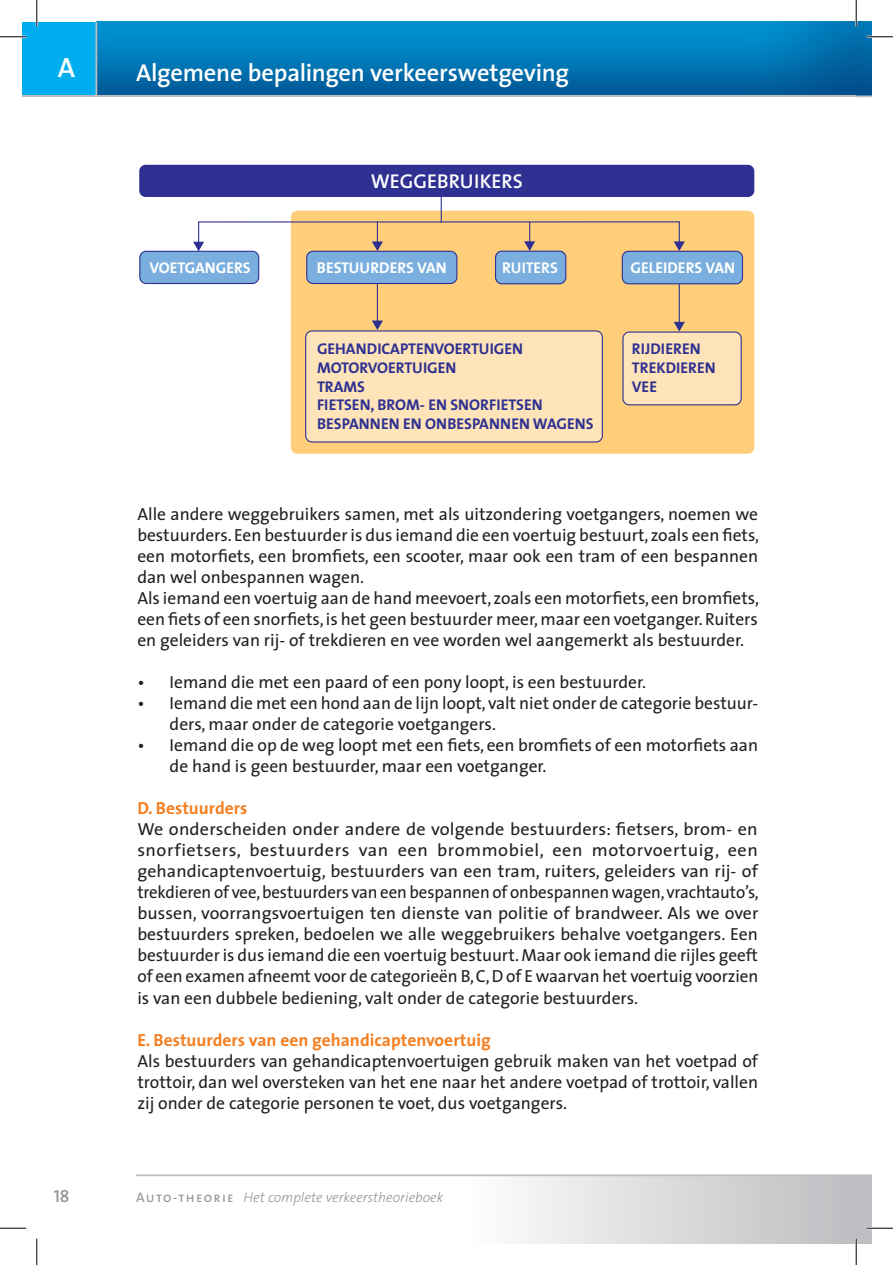
<style>
.page{position:relative;width:893px;height:1265px;background:#fff}
.page>*{position:absolute;margin:0;border:0;box-sizing:border-box;transform-origin:0 0}
.t1{font:600 28px "The Sans";color:#fff}
.t2{font:600 24.5px "The Sans";letter-spacing:-.01em;color:#fff}
.t3{font:19.95px "The Mix Semi Bold Caps";color:#fff}
.t4{font:17.5px/21px "The Sans";color:#231f20}
.t5{font:17.5px/21px "The Sans";color:#231f20;text-align:justify;scale:1.04 1}
.t6{font:700 17.5px "The Sans";color:#f58023}
.t7{font:17.5px "The Sans Semi Bold Caps";color:#939598}
.t8{font:15.58px/18.7px "The Sans Bold Caps";color:#2e3092}
.t9{font:15.58px "The Sans Bold Caps";color:#fff}
.t10{font:italic 300 14px "The Sans";color:#939598}
.s1{font-family:"The Sans Caps";font-weight:400;font-style:normal}
</style>
<div class="page">
<div style="left:22px;top:22px;width:75px;height:74px;background:#00aeef"></div>
<svg style="left:136px;top:1175px;width:719px;height:67px"></svg>
<hr style="left:136px;top:1174px;width:719px;height:1px;background:#bcbdc0">
<div style="left:855px;top:1175px;width:15px;height:67px;background:#bebfc1"></div>
<svg style="left:855px;top:1174px;width:15px;height:1px"></svg>
<img style="left:97px;top:22px;width:773px;height:73px">
<hr style="left:22px;top:95px;width:833px;height:2px;background:#bcbdc0">
<hr style="left:95px;top:22px;width:2px;height:73px;background:#bcbdc0">
<svg style="left:855px;top:95px;width:15px;height:2px"></svg>
<div style="left:291px;top:211px;width:463px;height:242px;background:#fece7a;border-radius:6px"></div>
<hr style="left:678px;top:284px;width:1px;height:39px;background:#2e3092">
<svg style="left:674px;top:322px;width:10px;height:9px"></svg>
<hr style="left:376px;top:284px;width:2px;height:38px;background:#2e3092">
<svg style="left:372px;top:320px;width:11px;height:10px"></svg>
<div style="left:306px;top:251px;width:150px;height:32px;background:#79aede;border-radius:6px"></div>
<div style="left:306px;top:251px;width:151px;height:33px;border:1px solid #2e3092;border-radius:6px"></div>
<div style="left:140px;top:251px;width:118px;height:32px;background:#79aede;border-radius:6px"></div>
<div style="left:139px;top:251px;width:120px;height:33px;border:1px solid #2e3092;border-radius:6px"></div>
<div style="left:495px;top:251px;width:70px;height:33px;background:#79aede;border-radius:6px"></div>
<div style="left:494px;top:250px;width:72px;height:34px;border:1px solid #2e3092;border-radius:6px"></div>
<div style="left:139px;top:165px;width:614px;height:32px;background:#2e3092;border-radius:6px"></div>
<div style="left:622px;top:251px;width:120px;height:33px;background:#79aede;border-radius:6px"></div>
<div style="left:621px;top:251px;width:121px;height:33px;border:1px solid #2e3092;border-radius:6px"></div>
<div style="left:305px;top:331px;width:297px;height:111px;background:#fee4b8;border-radius:6px"></div>
<div style="left:305px;top:330px;width:297px;height:112px;border:1px solid #2e3092;border-radius:6px"></div>
<div style="left:622px;top:332px;width:118px;height:73px;background:#fee4b8;border-radius:6px"></div>
<div style="left:622px;top:331px;width:119px;height:74px;border:1px solid #2e3092;border-radius:6px"></div>
<svg style="left:193px;top:197px;width:491px;height:54px"></svg>
<hr style="left:0;top:36px;width:26px;height:2px;background:#fff">
<hr style="left:866px;top:36px;width:26px;height:2px;background:#fff">
<hr style="left:866px;top:1226px;width:26px;height:2px;background:#fff">
<hr style="left:36px;top:0;width:2px;height:26px;background:#fff">
<hr style="left:854px;top:0;width:2px;height:26px;background:#fff">
<hr style="left:854px;top:1238px;width:2px;height:26px;background:#fff">
<svg style="left:0;top:36px;width:26px;height:1px"></svg>
<svg style="left:866px;top:36px;width:26px;height:1px"></svg>
<svg style="left:0;top:1227px;width:26px;height:1px"></svg>
<svg style="left:866px;top:1227px;width:26px;height:1px"></svg>
<svg style="left:36px;top:0;width:1px;height:26px"></svg>
<svg style="left:36px;top:1238px;width:1px;height:26px"></svg>
<svg style="left:855px;top:0;width:1px;height:26px"></svg>
<svg style="left:855px;top:1238px;width:1px;height:26px"></svg>
<h1 class="t1" style="left:58px;top:44px;width:19px">A</h1>
<h2 class="t2" style="left:136px;top:52px;width:434px">Algemene bepalingen verkeerswetgeving</h2>
<p class="t3" style="left:370px;top:164px;width:153px">WEGGEBRUIKERS</p>
<p class="t9" style="left:149px;top:255px;width:103px">VOETGANGERS</p>
<p class="t9" style="left:317px;top:255px;width:131px">BESTUURDERS VAN</p>
<p class="t9" style="left:502px;top:255px;width:57px">RUITERS</p>
<p class="t9" style="left:630px;top:255px;width:106px">GELEIDERS VAN</p>
<p class="t8" style="left:317px;top:339px;width:278px">GEHANDICAPTENVOERTUIGEN<br>MOTORVOERTUIGEN<br>TRAMS<br>FIETSEN, BROM- EN SNORFIETSEN<br>BESPANNEN EN ONBESPANNEN WAGENS</p>
<p class="t8" style="left:631px;top:339px;width:85px">RIJDIEREN<br>TREKDIEREN<br>VEE</p>
<p class="t4" style="left:137px;top:503px;width:623px">Alle andere weggebruikers samen, met als uitzondering voetgangers, noemen we bestuurders. Een bestuurder is dus iemand die een voertuig bestuurt, zoals een fiets, een motorfiets, een bromfiets, een scooter, maar ook een tram of een bespannen dan wel onbespannen wagen.<br>Als iemand een voertuig aan de hand meevoert, zoals een motorfiets, een bromfiets, een fiets of een snorfiets, is het geen bestuurder meer, maar een voetganger. Ruiters en geleiders van rij- of trekdieren en vee worden wel aangemerkt als bestuurder.</p>
<p class="t4" style="left:137px;top:671px;width:510px">• Iemand die met een paard of een pony loopt, is een bestuurder.</p>
<p class="t4" style="left:169px;top:692px;width:589px;text-indent:-32px">• Iemand die met een hond aan de lijn loopt, valt niet onder de categorie bestuur&shy;ders, maar onder de categorie voetgangers.</p>
<p class="t4" style="left:169px;top:734px;width:589px;text-indent:-32px">• Iemand die op de weg loopt met een fiets, een bromfiets of een motorfiets aan de hand is geen bestuurder, maar een voetganger.</p>
<p class="t6" style="left:137px;top:793px;width:111px">D. Bestuurders</p>
<p class="t5" style="left:137px;top:818px;width:598px">We onderscheiden onder andere de volgende bestuurders: fietsers, brom- en snorfietsers, bestuurders van een brommobiel, een motorvoertuig, een gehandicaptenvoertuig, bestuurders van een tram, ruiters, geleiders van rij- of trekdieren of vee, bestuurders van een bespannen of onbespannen wagen, vrachtauto’s, bussen, voorrangsvoertuigen ten dienste van politie of brandweer. Als we over bestuurders spreken, bedoelen we alle weggebruikers behalve voetgangers. Een bestuurder is dus iemand die een voertuig bestuurt. Maar ook iemand die rijles geeft of een examen afneemt voor de categorieën B, C, D of E waarvan het voertuig voorzien is van een dubbele bediening, valt onder de categorie bestuurders.</p>
<p class="t6" style="left:137px;top:1024px;width:355px">E. Bestuurders van een gehandicaptenvoertuig</p>
<p class="t4" style="left:137px;top:1049px;width:622px;text-align:justify">Als bestuurders van gehandicaptenvoertuigen gebruik maken van het voetpad of trottoir, dan wel oversteken van het ene naar het andere voetpad of trottoir, vallen zij onder de categorie personen te voet, dus voetgangers.</p>
<p class="t7" style="left:54px;top:1180px;width:17px">18</p>
<p class="t10" style="left:136px;top:1185px;width:308px"><span class="s1">Auto-theorie</span> Het complete verkeerstheorieboek</p>
</div>
